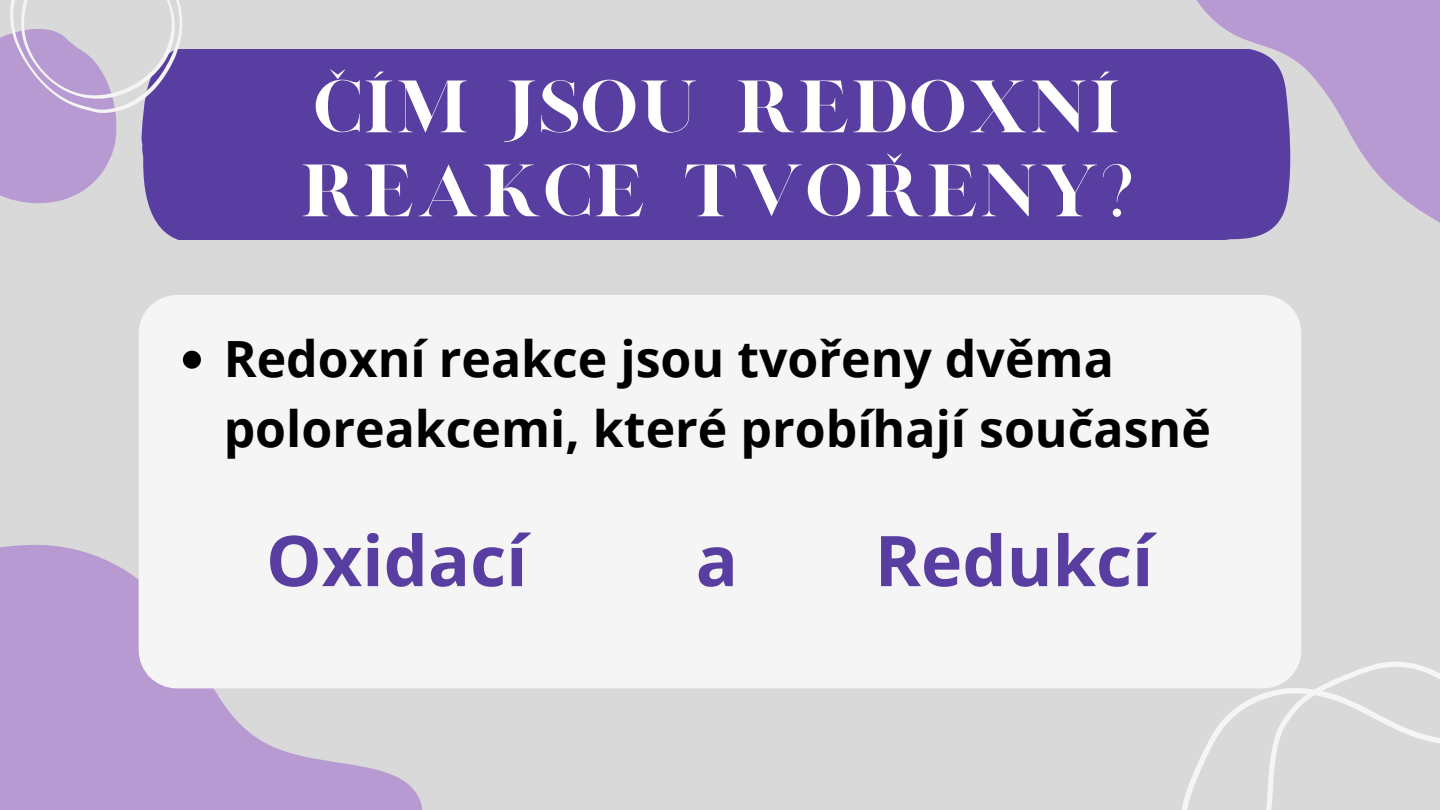
<style>
.page{position:relative;width:1440px;height:810px;background:#d9d9d9}
.page>*{position:absolute;margin:0;border:0;box-sizing:border-box;transform-origin:0 0}
.t1{font:700 70px "Open Sans";color:#593ea1}
.t2{font:60px/84px "London";color:#fff}
.t3{font:700 50px/69.8px "Open Sans";color:#000}
</style>
<div class="page">
<div style="left:213px;top:50px;width:903px;height:190px;background:#593ea1"></div>
<svg style="left:0;top:544px;width:422px;height:266px;fill:#b89ad3"></svg>
<div style="left:139px;top:295px;width:1162px;height:393px;background:#f6f5f5"></div>
<svg style="left:1116px;top:0;width:324px;height:317px"></svg>
<svg style="left:1144px;top:667px;width:23px;height:22px"></svg>
<svg style="left:1167px;top:619px;width:273px;height:191px"></svg>
<svg style="left:0;top:0;width:213px;height:240px"></svg>
<svg style="left:183px;top:351px;width:18px;height:18px"></svg>
<h1 class="t2" style="left:300px;top:72px;width:836px">ČÍM JSOU REDOXNÍ<br>REAKCE TVOŘENY?</h1>
<h2 class="t3" style="left:224px;top:323px;width:989px">Redoxní reakce jsou tvořeny dvěma poloreakcemi, které probíhají současně</h2>
<p class="t1" style="left:266px;top:511px;width:263px">Oxidací</p>
<p class="t1" style="left:696px;top:511px;width:44px">a</p>
<p class="t1" style="left:875px;top:511px;width:280px">Redukcí</p>
</div>
